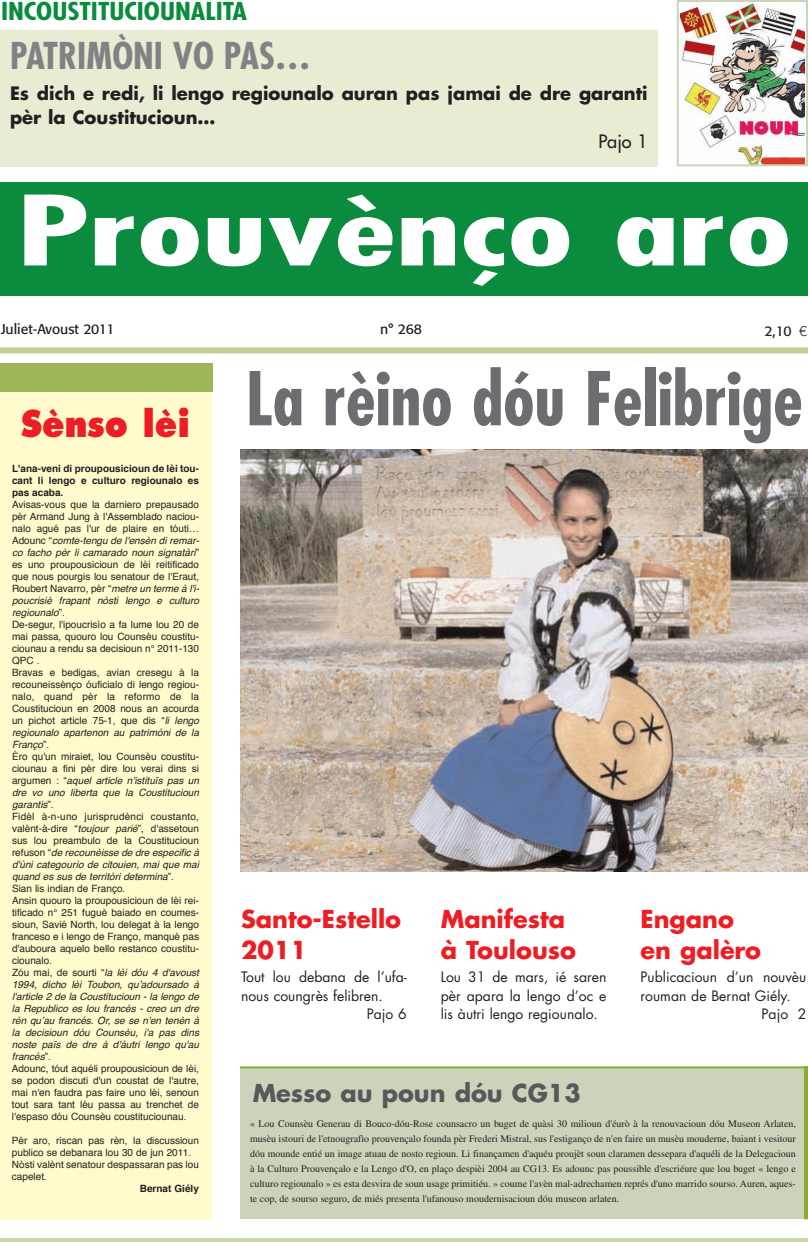
<style>
.page{position:relative;width:808px;height:1242px;background:#fff}
.page>*{position:absolute;margin:0;border:0;box-sizing:border-box;transform-origin:0 0}
.t1{font:700 condensed 94px "Futura";color:#fff;scale:1.6 1}
.t2{font:700 condensed 72px "Futura";color:#6c6d70}
.t3{font:700 condensed 36px "Futura";color:#808285}
.t4{font:800 36px "Futura";color:#ee1d23;scale:.9 1}
.t5{font:700 24px/31.3px "Futura";color:#ee1d23}
.t6{font:700 condensed 24px "Futura";color:#0a8b3e;scale:1.15 1}
.t7{font:700 24px "Futura";color:#57585a}
.t8{font:700 18px "Futura";color:#231f20}
.t9{font:18px "Futura";color:#231f20}
.t10{font:14px/18.4px "Futura";color:#231f20;text-align:justify}
.t11{font:14px "Formata";color:#231f20}
.t12{font:10px/12px "Helvetica";color:#231f20}
.t13{font:10px/15px "Times";color:#231f20;text-align:justify}
.t14{font:700 10px "Helvetica";color:#231f20}
.s1{font-family:"LT Euro Money"}
.s2{font-weight:700}
.s3{font-style:italic}
</style>
<div class="page">
<img style="left:241px;top:450px;width:567px;height:421px">
<div style="left:0;top:347px;width:808px;height:6px;background:#bfce91"></div>
<div style="left:0;top:183px;width:808px;height:113px;background:#0a8b3e"></div>
<hr style="left:0;top:1238px;width:808px;height:4px;background:#cbd7a5">
<div style="left:0;top:30px;width:658px;height:136px;background:#eaebd3"></div>
<img style="left:680px;top:3px;width:124px;height:160px">
<div style="left:677px;top:0;width:131px;height:166px;border:2px solid #cbd4bb"></div>
<div style="left:0;top:381px;width:211px;height:838px;background:#fffbcc"></div>
<div style="left:0;top:364px;width:212px;height:28px;background:#9fb758"></div>
<div style="left:240px;top:1068px;width:566px;height:151px;background:#cbd4bb"></div>
<hr style="left:804px;top:1066px;width:4px;height:153px;background:#8baa33">
<hr style="left:240px;top:1066px;width:567px;height:2px;background:#8baa33">
<p class="t6" style="left:1px;top:1px;width:216px">INCOUSTITUCIOUNALITA</p>
<p class="t3" style="left:10px;top:40px;width:302px">PATRIMÒNI VO PAS…</p>
<p class="t8" style="left:10px;top:85px;width:639px">Es dich e redi, li lengo regiounalo auran pas jamai de dre garanti</p>
<p class="t8" style="left:10px;top:109px;width:207px">pèr la Coustitucioun…</p>
<p class="t9" style="left:598px;top:132px;width:51px">Pajo 1</p>
<p class="t1" style="left:16px;top:190px;width:486px">Prouvènço aro</p>
<p class="t11" style="left:1px;top:323px;width:115px">Juliet-Avoust 2011</p>
<p class="t11" style="left:380px;top:323px;width:43px">n° 268</p>
<p class="t11" style="left:764px;top:325px;width:44px">2,10 <span class="s1">3</span></p>
<p class="t4" style="left:21px;top:407px;width:190px">Sènso lèi</p>
<p class="t12" style="left:12px;top:463px;width:189px"><span class="s2">L'ana-veni di proupousicioun de lèi tou&shy;cant li lengo e culturo regiounalo es pas acaba.<br></span>Avisas-vous que la darniero prepausado pèr Armand Jung à l'Assemblado naciou&shy;nalo agué pas l'ur de plaire en tóuti… Adounc “<span class="s3">comte-tengu de l'ensèn di remar&shy;co facho pèr li camarado noun signatàri</span>” es uno proupousicioun de lèi reitificado que nous pourgis lou senatour de l'Eraut, Roubert Navarro, pèr “<span class="s3">metre un terme à l'i&shy;poucrisié frapant nòsti lengo e culturo regiounalo</span>”.<br>De-segur, l'ipoucrisìo a fa lume lou 20 de mai passa, quouro lou Counsèu coustitu&shy;ciounau a rendu sa decisioun n° 2011-130<br>QPC .<br>Bravas e bedigas, avian cresegu à la recouneissènço óuficialo di lengo regiou&shy;nalo, quand pèr la reformo de la Coustitucioun en 2008 nous an acourda un pichot article 75-1, que dis “<span class="s3">li lengo regiounalo apartenon au patrimòni de la Franço</span>”.<br>Èro qu'un miraiet, lou Counsèu coustitu&shy;ciounau a fini pèr dire lou verai dins si argumen : “<span class="s3">aquel article n'istituïs pas un dre vo uno liberta que la Coustitucioun garantis</span>”.<br>Fidèl à-n-uno jurisprudènci coustanto, valènt-à-dire “<span class="s3">toujour parié</span>”, d'assetoun sus lou preambulo de la Coustitucioun refuson “<span class="s3">de recounèisse de dre especific à d'ùni categourìo de citouien, mai que mai quand es sus de territòri determina</span>”.<br>Sian lis indian de Franço.<br>Ansin quouro la proupousicioun de lèi rei&shy;tificado n° 251 fuguè baiado en coumes&shy;sioun, Savié North, lou delegat à la lengo franceso e i lengo de Franço, manquè pas d'auboura aquelo bello restanco coustitu&shy;ciounalo.<br>Zóu mai, de sourti “<span class="s3">la lèi dóu 4 d'avoust 1994, dicho lèi Toubon, qu’adoursado à l'article 2 de la Coustitucioun - la lengo de la Republico es lou francés - creo un dre rèn qu’au francés. Or, se se n'en tenèn à la decisioun dóu Counsèu, i'a pas dins noste païs de dre à d'àutri lengo qu'au francés</span>”.<br>Adounc, tóut aquéli proupousicioun de lèi, se podon discuti d'un coustat de l'autre, mai n'en faudra pas faire uno lèi, senoun tout sara tant lèu passa au trenchet de l'espaso dóu Counsèu coustituciounau.</p>
<p class="t12" style="left:12px;top:1135px;width:188px">Pèr aro, riscan pas rèn, la discussioun</p>
<p class="t12" style="left:12px;top:1147px;width:181px">publico se debanara lou 30 de jun 2011.</p>
<p class="t12" style="left:12px;top:1159px;width:188px">Nòsti valènt senatour despassaran pas lou</p>
<p class="t12" style="left:12px;top:1171px;width:37px">capelet.</p>
<p class="t14" style="left:140px;top:1184px;width:61px">Bernat Giély</p>
<p class="t2" style="left:246px;top:367px;width:559px">La rèino dóu Felibrige</p>
<p class="t5" style="left:241px;top:905px;width:162px">Santo-Estello<br>2011</p>
<p class="t10" style="left:241px;top:969px;width:167px">Tout lou debana de l’ufa-</p>
<p class="t10" style="left:241px;top:987px;width:143px">nous coungrès felibren.</p>
<p class="t10" style="left:367px;top:1005px;width:42px">Pajo 6</p>
<p class="t5" style="left:441px;top:905px;width:137px">Manifesta à Toulouso</p>
<p class="t10" style="left:441px;top:969px;width:167px">Lou 31 de mars, ié saren pèr apara la lengo d’oc e lis àutri lengo regiounalo.</p>
<p class="t7" style="left:253px;top:1081px;width:330px">Messo au poun dóu CG13</p>
<p class="t5" style="left:640px;top:905px;width:122px">Engano en galèro</p>
<p class="t10" style="left:640px;top:969px;width:167px">Publicacioun d’un nouvèu</p>
<p class="t10" style="left:640px;top:987px;width:152px">rouman de Bernat Giély.</p>
<p class="t10" style="left:761px;top:1005px;width:46px">Pajo 2</p>
<p class="t13" style="left:250px;top:1116px;width:547px">« Lou Counsèu Generau di Bouco-dóu-Rose counsacro un buget de quàsi 30 milioun d'éurò à la renouvacioun dóu Museon Arlaten, musèu istouri de l'etnougrafìo prouvençalo founda pèr Frederi Mistral, sus l'estiganço de n'en faire un musèu mouderne, baiant i vesitour dóu mounde entié un image atuau de nosto regioun. Li finançamen d'aquéu proujèt soun claramen dessepara d'aquéli de la Delegacioun à la Culturo Prouvençalo e la Lengo d'O, en plaço despièi 2004 au CG13. Es adounc pas poussible d'escriéure que lou buget « lengo e culturo regiounalo » es esta desvira de soun usage primitiéu. » coume l'avèn mal-adrechamen représ d'uno marrido sourso. Auren, aques&shy;te cop, de sourso seguro, de miés presenta l'ufanouso moudernisacioun dóu museon arlaten.</p>
</div>
